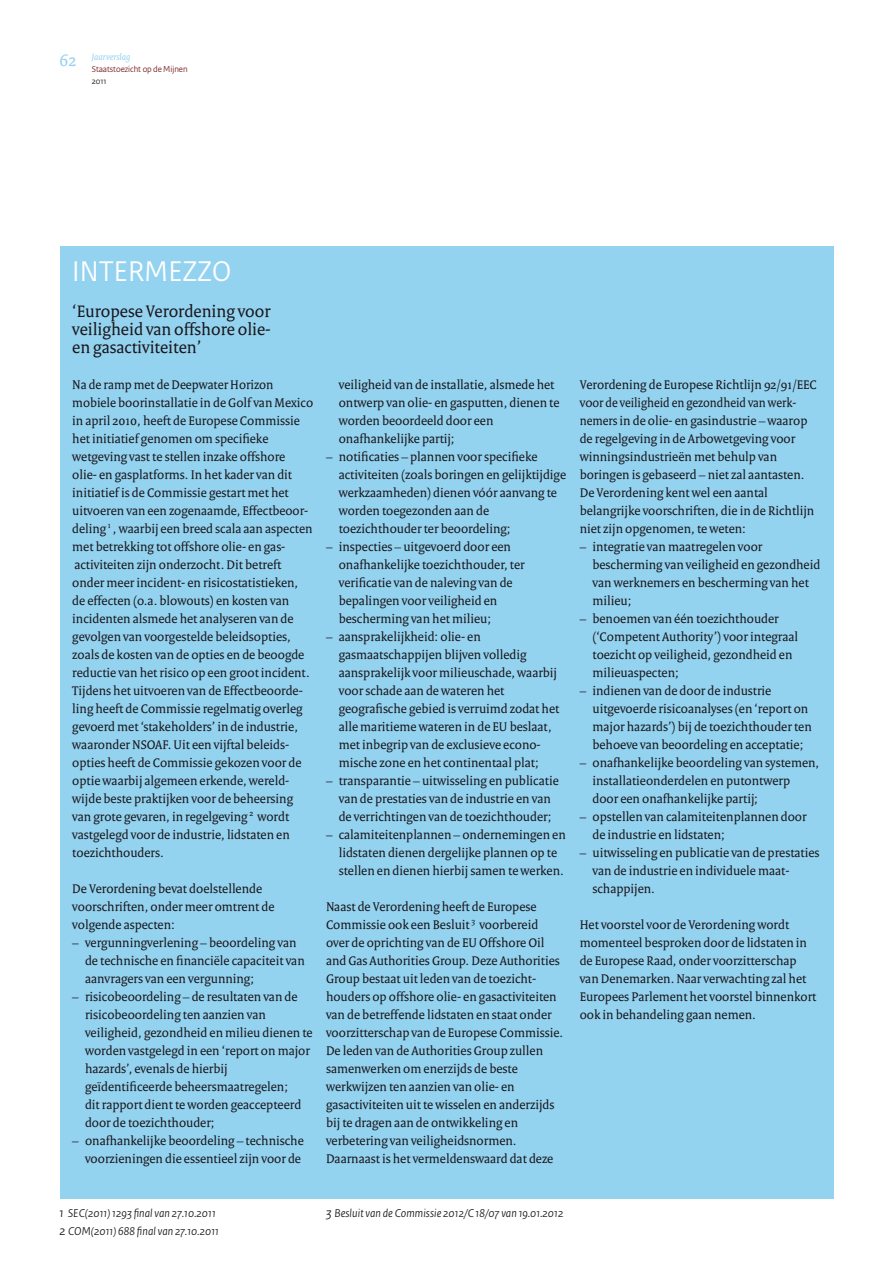
<style>
.page{position:relative;width:893px;height:1263px;background:#fff}
.page>*{position:absolute;margin:0;border:0;box-sizing:border-box;transform-origin:0 0}
.t1{font:30px "Rijksoverheid Sans Heading";color:#fff}
.t2{font:18px/18px "Rijksoverheid Serif";color:#1a171c;text-align:justify}
.t3{font:18px "Rijksoverheid Serif";color:#94d3f0}
.t4{font:13.5px/18px "Rijksoverheid Serif";color:#1a171c}
.t5{font:italic 12px/18px "Rijksoverheid Sans Heading";letter-spacing:.01em;color:#1a171c}
.t6{font:italic 9.75px "Rijksoverheid Serif";letter-spacing:.02em;color:#94d3f0}
.t7{font:9px "Rijksoverheid Sans Heading";color:#751a1c}
.t8{font:9px "Rijksoverheid Sans Heading";color:#1a171c}
.s1{font-size:13.5px}
</style>
<div class="page">
<div style="left:60px;top:247px;width:773px;height:952px;background:#94d3f0"></div>
<h2 class="t3" style="left:60px;top:50px;width:18px">62</h2>
<p class="t6" style="left:92px;top:51px;width:40px">Jaarverslag</p>
<p class="t7" style="left:92px;top:64px;width:97px">Staatstoezicht op de Mijnen</p>
<p class="t8" style="left:92px;top:75px;width:16px">2011</p>
<h1 class="t1" style="left:72px;top:254px;width:160px">Inte rmezzo</h1>
<h2 class="t2" style="left:72px;top:302px;width:200px">‘Europese Verordening voor veiligheid van offshore olie&shy;en gasactiviteiten’</h2>
<p class="t4" style="left:72px;top:375px;width:242px">Na de ramp met de Deepwater Horizon mobiele boorinstallatie in de Golf van Mexico in april 2010, heeft de Europese Commissie het initiatief genomen om specifieke wetgeving vast te stellen inzake offshore olie- en gasplatforms. In het kader van dit initiatief is de Commissie gestart met het uitvoeren van een zogenaamde, Effectbeoor&shy;deling <sup>1</sup> , waarbij een breed scala aan aspecten met betrekking tot offshore olie- en gas&shy;activiteiten zijn onderzocht. Dit betreft onder meer incident- en risicostatistieken, de effecten (o.a. blowouts) en kosten van incidenten alsmede het analyseren van de gevolgen van voorgestelde beleidsopties, zoals de kosten van de opties en de beoogde reductie van het risico op een groot incident.<br>Tijdens het uitvoeren van de Effectbeoorde&shy;ling heeft de Commissie regelmatig overleg gevoerd met ‘stakeholders’ in de industrie, waaronder NSOAF. Uit een vijftal beleids&shy;opties heeft de Commissie gekozen voor de optie waarbij algemeen erkende, wereld&shy;wijde beste praktijken voor de beheersing van grote gevaren, in regelgeving <sup>2</sup> wordt vastgelegd voor de industrie, lidstaten en toezichthouders.</p>
<p class="t4" style="left:72px;top:879px;width:204px">De Verordening bevat doelstellende voorschriften, onder meer omtrent de volgende aspecten:</p>
<p class="t4" style="left:85px;top:933px;width:221px;text-indent:-13px">– vergunningverlening – beoordeling van de technische en financiële capaciteit van aanvragers van een vergunning;</p>
<p class="t4" style="left:85px;top:987px;width:229px;text-indent:-13px">– risicobeoordeling – de resultaten van de risicobeoordeling ten aanzien van veiligheid, gezondheid en milieu dienen te worden vastgelegd in een ‘report on major hazards’, evenals de hierbij geïdentificeerde beheersmaatregelen;<br>dit rapport dient te worden geaccepteerd door de toezichthouder;</p>
<p class="t4" style="left:72px;top:1131px;width:233px;text-align:right">– onafhankelijke beoordeling – technische voorzieningen die essentieel zijn voor de</p>
<p class="t4" style="left:339px;top:375px;width:222px">veiligheid van de installatie, alsmede het ontwerp van olie- en gasputten, dienen te worden beoordeeld door een onafhankelijke partij;</p>
<p class="t4" style="left:339px;top:447px;width:229px;text-indent:-13px">– notificaties – plannen voor specifieke activiteiten (zoals boringen en gelijktijdige werkzaamheden) dienen vóór aanvang te worden toegezonden aan de toezichthouder ter beoordeling;</p>
<p class="t4" style="left:339px;top:537px;width:188px;text-indent:-13px">– inspecties – uitgevoerd door een onafhankelijke toezichthouder, ter verificatie van de naleving van de bepalingen voor veiligheid en bescherming van het milieu;</p>
<p class="t4" style="left:339px;top:627px;width:222px;text-indent:-13px">– aansprakelijkheid: olie- en gasmaatschappijen blijven volledig aansprakelijk voor milieuschade, waarbij voor schade aan de wateren het geografische gebied is verruimd zodat het alle maritieme wateren in de EU beslaat, met inbegrip van de exclusieve econo&shy;mische zone en het continentaal plat;</p>
<p class="t4" style="left:326px;top:771px;width:234px;text-align:center">– transparantie – uitwisseling en publicatie van de prestaties van de industrie en van<br>de verrichtingen van de toezichthouder;</p>
<p class="t4" style="left:339px;top:825px;width:229px;text-indent:-13px">– calamiteitenplannen – ondernemingen en lidstaten dienen dergelijke plannen op te stellen en dienen hierbij samen te werken.</p>
<p class="t4" style="left:326px;top:897px;width:239px">Naast de Verordening heeft de Europese Commissie ook een Besluit <sup>3</sup> voorbereid over de oprichting van de EU Offshore Oil and Gas Authorities Group. Deze Authorities Group bestaat uit leden van de toezicht&shy;houders op offshore olie- en gasactiviteiten van de betreffende lidstaten en staat onder voorzitterschap van de Europese Commissie.<br>De leden van de Authorities Group zullen samenwerken om enerzijds de beste werkwijzen ten aanzien van olie- en gasactiviteiten uit te wisselen en anderzijds bij te dragen aan de ontwikkeling en verbetering van veiligheidsnormen.<br>Daarnaast is het vermeldenswaard dat deze</p>
<p class="t4" style="left:580px;top:375px;width:238px">Verordening de Europese Richtlijn 92/91/EEC voor de veiligheid en gezondheid van werk&shy;nemers in de olie- en gasindustrie – waarop de regelgeving in de Arbowetgeving voor winningsindustrieën met behulp van boringen is gebaseerd – niet zal aantasten.<br>De Verordening kent wel een aantal belangrijke voorschriften, die in de Richtlijn niet zijn opgenomen, te weten:</p>
<p class="t4" style="left:592px;top:537px;width:229px;text-indent:-13px">– integratie van maatregelen voor bescherming van veiligheid en gezondheid van werknemers en bescherming van het milieu;</p>
<p class="t4" style="left:592px;top:609px;width:207px;text-indent:-13px">– benoemen van één toezichthouder (‘Competent Authority’) voor integraal toezicht op veiligheid, gezondheid en milieuaspecten;</p>
<p class="t4" style="left:592px;top:681px;width:221px;text-indent:-13px">– indienen van de door de industrie uitgevoerde risicoanalyses (en ‘report on major hazards’) bij de toezichthouder ten behoeve van beoordeling en acceptatie;</p>
<p class="t4" style="left:592px;top:753px;width:228px;text-indent:-13px">– onafhankelijke beoordeling van systemen, installatieonderdelen en putontwerp door een onafhankelijke partij;</p>
<p class="t4" style="left:592px;top:807px;width:216px;text-indent:-13px">– opstellen van calamiteitenplannen door de industrie en lidstaten;</p>
<p class="t4" style="left:592px;top:843px;width:229px;text-indent:-13px">– uitwisseling en publicatie van de prestaties van de industrie en individuele maat&shy;schappijen.</p>
<p class="t4" style="left:580px;top:915px;width:238px">Het voorstel voor de Verordening wordt momenteel besproken door de lidstaten in de Europese Raad, onder voorzitterschap van Denemarken. Naar verwachting zal het Europees Parlement het voorstel binnenkort ook in behandeling gaan nemen.</p>
<p class="t5" style="left:60px;top:1204px;width:161px"><span class="s1">1</span> SEC(2011) 1293 final van 27.10.2011<br><span class="s1">2</span> COM(2011) 688 final van 27.10.2011</p>
<p class="t5" style="left:326px;top:1204px;width:239px"><span class="s1">3</span> Besluit van de Commissie 2012/C 18/07 van 19.01.2012</p>
</div>
